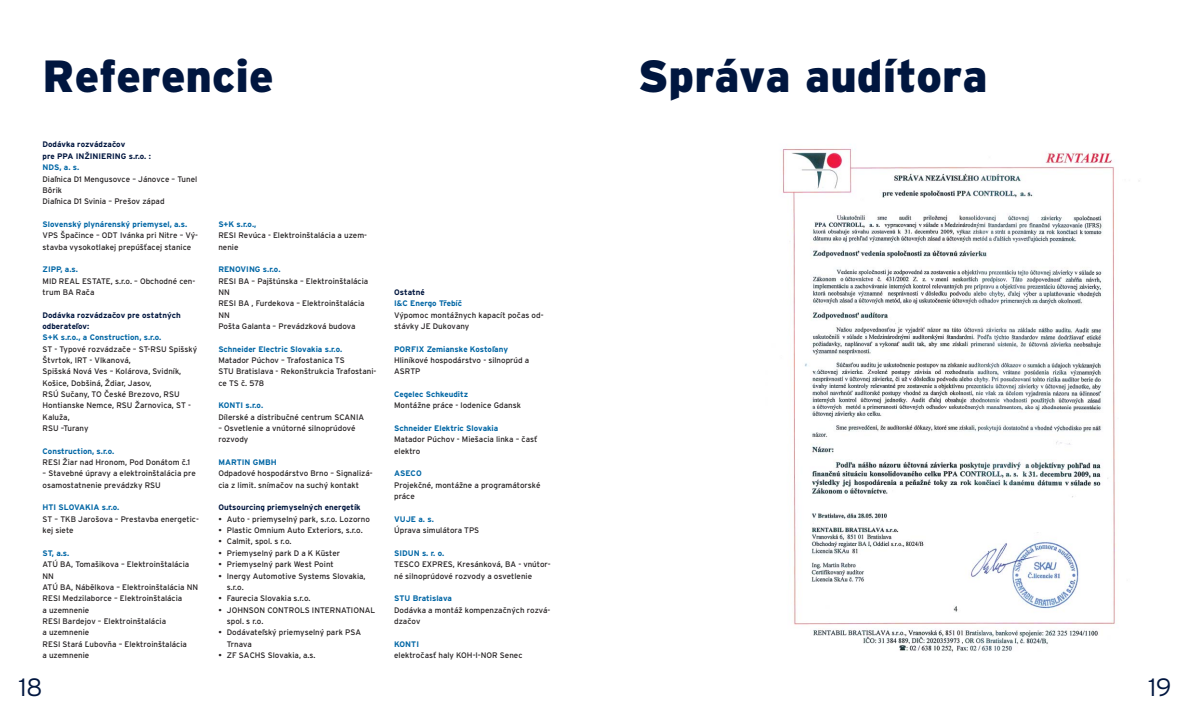
<style>
.page{position:relative;width:1191px;height:709px;background:#fff}
.page>*{position:absolute;margin:0;border:0;box-sizing:border-box;transform-origin:0 0}
.t1{font:900 45px "Interstate CE";color:#00163f}
.t2{font:300 25px "Interstate CE";color:#00163f}
.t3{font:8px/11.3px "Interstate CE";color:#231f20}
.t4{font:700 8px "Interstate CE";color:#0066a5}
.t5{font:700 8px/11.3px "Interstate CE";color:#00163f}
</style>
<div class="page">
<img style="left:782px;top:148px;width:358px;height:504px">
<h1 class="t1" style="left:43px;top:59px;width:233px">Referencie</h1>
<h1 class="t1" style="left:638px;top:59px;width:351px">Správa audítora</h1>
<p class="t5" style="left:43px;top:140px;width:110px">Dodávka rozvádzačov<br>pre PPA INŽINIERING s.r.o. :</p>
<p class="t4" style="left:43px;top:164px;width:38px">NDS, a. s.</p>
<p class="t3" style="left:43px;top:174px;width:156px">Diaľnica D1 Mengusovce – Jánovce – Tunel<br>Bôrik<br>Diaľnica D1 Svinia – Prešov západ</p>
<p class="t4" style="left:43px;top:221px;width:146px">Slovenský plynárenský priemysel, a.s.</p>
<p class="t3" style="left:43px;top:231px;width:157px">VPS Špačince – ODT Ivánka pri Nitre – Vý&shy;stavba vysokotlakej prepúšťacej stanice</p>
<p class="t4" style="left:43px;top:266px;width:37px">ZIPP, a.s.</p>
<p class="t3" style="left:43px;top:276px;width:154px">MID REAL ESTATE, s.r.o. – Obchodné cen&shy;trum BA Rača</p>
<p class="t5" style="left:43px;top:310px;width:140px">Dodávka rozvádzačov pre ostatných odberateľov:</p>
<p class="t4" style="left:43px;top:334px;width:120px">S+K s.r.o., a Construction, s.r.o.</p>
<p class="t3" style="left:43px;top:344px;width:156px">ST - Typové rozvádzače – ST-RSU Spišský<br>Štvrtok, IRT - Vlkanová,<br>Spišská Nová Ves – Kolárova, Svidník,<br>Košice, Dobšiná, Ždiar, Jasov,<br>RSÚ Sučany, TO České Brezovo, RSU<br>Hontianske Nemce, RSU Žarnovica, ST -<br>Kaluža,<br>RSU –Turany</p>
<p class="t4" style="left:43px;top:448px;width:73px">Construction, s.r.o.</p>
<p class="t3" style="left:43px;top:457px;width:149px">RESI Žiar nad Hronom, Pod Donátom č.1</p>
<p class="t3" style="left:43px;top:469px;width:155px">– Stavebné úpravy a elektroinštalácia pre osamostatnenie prevádzky RSU</p>
<p class="t4" style="left:43px;top:504px;width:78px">HTI SLOVAKIA s.r.o.</p>
<p class="t3" style="left:43px;top:514px;width:158px">ST – TKB Jarošova – Prestavba energetic&shy;kej siete</p>
<p class="t4" style="left:43px;top:550px;width:28px">ST, a.s.</p>
<p class="t3" style="left:43px;top:559px;width:157px">ATÚ BA, Tomašikova – Elektroinštalácia<br>NN<br>ATÚ BA, Nábělkova – Elektroinštalácia NN<br>RESI Medzilaborce – Elektroinštalácia<br>a uzemnenie<br>RESI Bardejov – Elektroinštalácia<br>a uzemnenie<br>RESI Stará Ľubovňa – Elektroinštalácia<br>a uzemnenie</p>
<p class="t4" style="left:218px;top:221px;width:40px">S+K s.r.o.,</p>
<p class="t3" style="left:218px;top:231px;width:150px">RESI Revúca - Elektroinštalácia a uzem&shy;nenie</p>
<p class="t4" style="left:218px;top:266px;width:64px">RENOVING s.r.o.</p>
<p class="t3" style="left:218px;top:276px;width:151px">RESI BA – Pajštúnska – Elektroinštalácia<br>NN<br>RESI BA , Furdekova – Elektroinštalácia<br>NN<br>Pošta Galanta – Prevádzková budova</p>
<p class="t4" style="left:218px;top:346px;width:125px">Schneider Electric Slovakia s.r.o.</p>
<p class="t3" style="left:218px;top:355px;width:160px">Matador Púchov – Trafostanica TS<br>STU Bratislava - Rekonštrukcia Trafostani&shy;ce TS č. 578</p>
<p class="t4" style="left:218px;top:402px;width:46px">KONTI s.r.o.</p>
<p class="t3" style="left:218px;top:412px;width:147px">Dílerské a distribučné centrum SCANIA</p>
<p class="t3" style="left:218px;top:423px;width:139px">– Osvetlenie a vnútorné silnoprúdové rozvody</p>
<p class="t4" style="left:218px;top:459px;width:60px">MARTIN GMBH</p>
<p class="t3" style="left:218px;top:469px;width:156px">Odpadové hospodárstvo Brno – Signalizá&shy;cia z limit. snímačov na suchý kontakt</p>
<p class="t5" style="left:218px;top:502px;width:144px">Outsourcing priemyselných energetík</p>
<p class="t3" style="left:218px;top:514px;width:153px">• Auto - priemyselný park, s.r.o. Lozorno</p>
<p class="t3" style="left:218px;top:525px;width:146px">• Plastic Omnium Auto Exteriors, s.r.o.</p>
<p class="t3" style="left:218px;top:537px;width:75px">• Calmit, spol. s r.o.</p>
<p class="t3" style="left:218px;top:548px;width:123px">• Priemyselný park D a K Küster</p>
<p class="t3" style="left:218px;top:559px;width:117px">• Priemyselný park West Point</p>
<p class="t3" style="left:227px;top:571px;width:140px;text-indent:-9px">• Inergy Automotive Systems Slovakia, s.r.o.</p>
<p class="t3" style="left:218px;top:593px;width:94px">• Faurecia Slovakia s.r.o.</p>
<p class="t3" style="left:227px;top:605px;width:150px;text-indent:-9px">• JOHNSON CONTROLS INTERNATIONAL spol. s r.o.</p>
<p class="t3" style="left:227px;top:627px;width:136px;text-indent:-9px">• Dodávateľský priemyselný park PSA<br>Trnava</p>
<p class="t3" style="left:218px;top:650px;width:99px">• ZF SACHS Slovakia, a.s.</p>
<p class="t5" style="left:394px;top:287px;width:32px">Ostatné</p>
<p class="t4" style="left:394px;top:300px;width:70px">I&amp;C Energo Třebíč</p>
<p class="t3" style="left:394px;top:310px;width:151px">Výpomoc montážnych kapacít počas od&shy;stávky JE Dukovany</p>
<p class="t4" style="left:394px;top:346px;width:115px">PORFIX Zemianske Kostoľany</p>
<p class="t3" style="left:394px;top:355px;width:137px">Hliníkové hospodárstvo - silnoprúd a<br>ASRTP</p>
<p class="t4" style="left:394px;top:391px;width:75px">Cegelec Schkeuditz</p>
<p class="t3" style="left:394px;top:401px;width:128px">Montážne práce - lodenice Gdansk</p>
<p class="t4" style="left:394px;top:425px;width:106px">Schneider Elektric Slovakia</p>
<p class="t3" style="left:394px;top:435px;width:145px">Matador Púchov - Miešacia linka – časť elektro</p>
<p class="t4" style="left:394px;top:470px;width:29px">ASECO</p>
<p class="t3" style="left:394px;top:480px;width:148px">Projekčné, montážne a programátorské práce</p>
<p class="t4" style="left:394px;top:516px;width:41px">VUJE a. s.</p>
<p class="t3" style="left:394px;top:525px;width:87px">Úprava simulátora TPS</p>
<p class="t4" style="left:394px;top:550px;width:52px">SIDUN s. r. o.</p>
<p class="t3" style="left:394px;top:559px;width:158px">TESCO EXPRES, Kresánková, BA - vnútor&shy;né silnoprúdové rozvody a osvetlenie</p>
<p class="t4" style="left:394px;top:595px;width:59px">STU Bratislava</p>
<p class="t3" style="left:394px;top:605px;width:158px">Dodávka a montáž kompenzačných rozvá&shy;dzačov</p>
<p class="t4" style="left:394px;top:640px;width:26px">KONTI</p>
<p class="t3" style="left:394px;top:650px;width:130px">elektročasť haly KOH-I-NOR Senec</p>
<h2 class="t2" style="left:19px;top:677px;width:25px">18</h2>
<h2 class="t2" style="left:1148px;top:677px;width:25px">19</h2>
</div>
